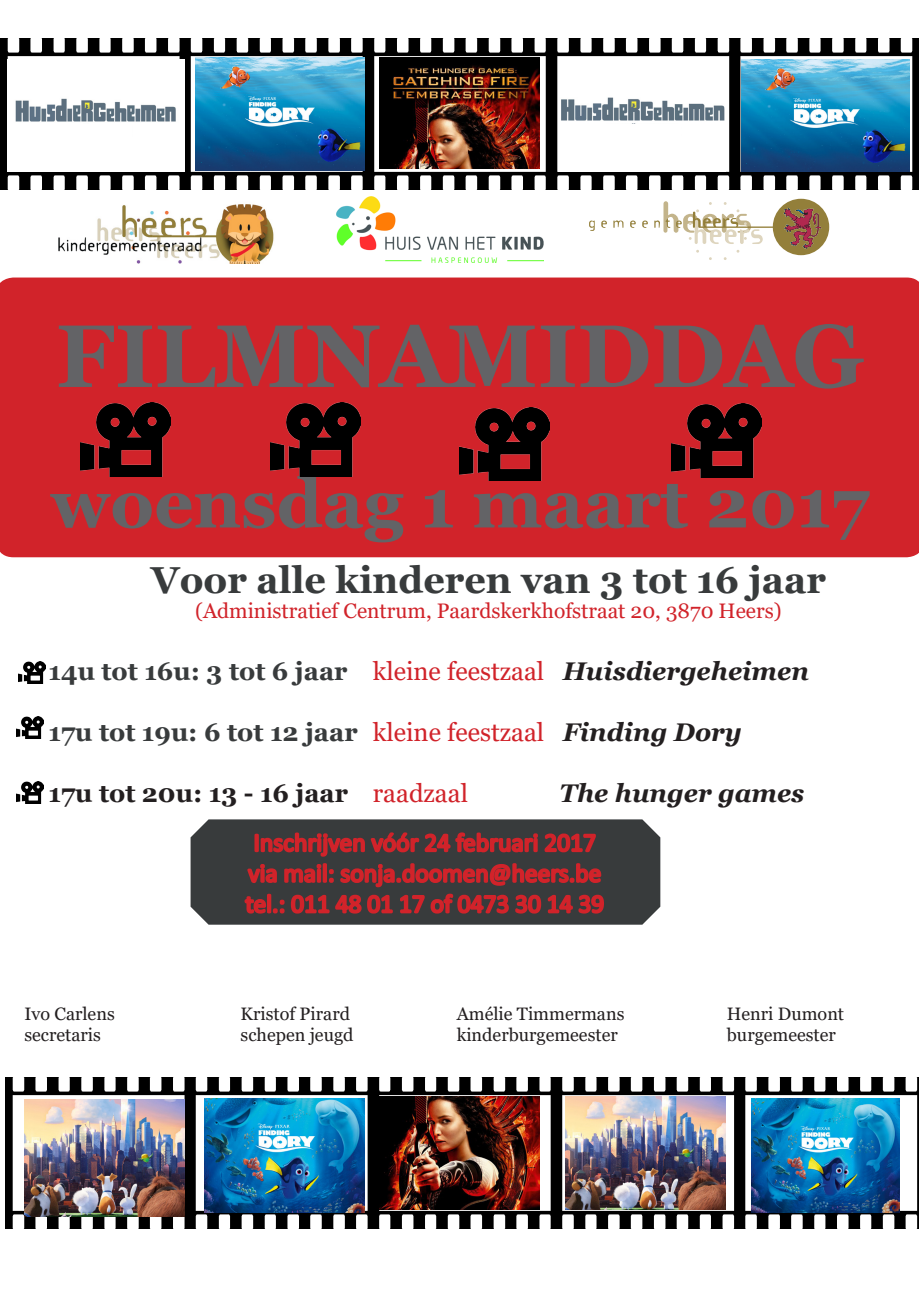
<style>
.page{position:relative;width:919px;height:1289px;background:#fff}
.page>*{position:absolute;margin:0;border:0;box-sizing:border-box;transform-origin:0 0}
.t1{font:700 88.5px "Georgia";color:#636366}
.t2{font:700 69px "Georgia";color:#636366}
.t3{font:700 37.5px "Georgia";color:#383b3c}
.t4{font:700 25.5px "Georgia";color:#383b3c}
.t5{font:700 25.5px "Georgia";color:#231f20}
.t6{font:italic 700 25.5px "Georgia";color:#231f20}
.t7{font:21px "Georgia";color:#d1232a}
.t8{font:18px "Georgia";color:#231f20}
.s1{font-weight:400;color:#d1232a}
.s2{font-style:italic;color:#231f20}
</style>
<div class="page">
<img style="left:0;top:38px;width:918px;height:151px">
<img style="left:6px;top:1077px;width:912px;height:151px">
<div style="left:0;top:277px;width:918px;height:280px;background:#d1232a"></div>
<div style="left:57px;top:319px;width:809px;height:72px;background:#d1232a"></div>
<img style="left:58px;top:204px;width:216px;height:60px">
<svg style="left:589px;top:220px;width:5px;height:11px"></svg>
<svg style="left:601px;top:220px;width:6px;height:8px"></svg>
<svg style="left:613px;top:220px;width:10px;height:8px"></svg>
<svg style="left:630px;top:220px;width:5px;height:8px"></svg>
<svg style="left:642px;top:220px;width:5px;height:8px"></svg>
<svg style="left:654px;top:199px;width:175px;height:61px"></svg>
<svg style="left:190px;top:819px;width:470px;height:105px;background:#454748"></svg>
<svg style="left:243px;top:825px;width:362px;height:97px;background:#653336"></svg>
<img style="left:24px;top:1099px;width:160px;height:117px">
<img style="left:204px;top:1098px;width:160px;height:113px">
<img style="left:379px;top:1096px;width:160px;height:113px">
<img style="left:565px;top:1096px;width:160px;height:113px">
<img style="left:751px;top:1098px;width:148px;height:113px">
<img style="left:337px;top:196px;width:206px;height:67px">
<img style="left:196px;top:57px;width:168px;height:113px">
<img style="left:379px;top:57px;width:160px;height:111px">
<img style="left:741px;top:59px;width:168px;height:113px">
<img style="left:558px;top:57px;width:167px;height:115px">
<div style="left:604px;top:124px;width:76px;height:17px;background:#fff"></div>
<img style="left:7px;top:60px;width:177px;height:112px">
<div style="left:55px;top:124px;width:77px;height:17px;background:#fff"></div>
<img style="left:671px;top:404px;width:90px;height:73px">
<img style="left:81px;top:403px;width:90px;height:73px">
<img style="left:270px;top:403px;width:90px;height:73px">
<img style="left:459px;top:407px;width:90px;height:74px">
<img style="left:18px;top:661px;width:27px;height:22px">
<img style="left:17px;top:716px;width:26px;height:22px">
<img style="left:17px;top:781px;width:27px;height:22px">
<p class="t1" style="left:56px;top:299px;width:809px">FILMNAMIDDAG</p>
<p class="t2" style="left:51px;top:459px;width:820px">woensdag 1 maart 2017</p>
<p class="t3" style="left:151px;top:556px;width:676px">Voor alle kinderen van 3 tot 16 jaar</p>
<p class="t7" style="left:195px;top:598px;width:588px">(Administratief Centrum, Paardskerkhofstraat 20, 3870 Heers)</p>
<p class="t4" style="left:49px;top:654px;width:761px">14u tot 16u: 3 tot 6 jaar <span class="s1">kleine feestzaal</span> <span class="s2">Huisdiergeheimen</span></p>
<p class="t4" style="left:49px;top:715px;width:694px">17u tot 19u: 6 tot 12 jaar <span class="s1">kleine feestzaal</span> <span class="s2">Finding Dory</span></p>
<p class="t5" style="left:49px;top:776px;width:421px">17u tot 20u: 13 - 16 jaar <span class="s1">raadzaal</span></p>
<p class="t6" style="left:559px;top:776px;width:246px">The hunger games</p>
<p class="t8" style="left:24px;top:1002px;width:92px">Ivo Carlens</p>
<p class="t8" style="left:240px;top:1002px;width:111px">Kristof Pirard</p>
<p class="t8" style="left:456px;top:1002px;width:169px">Amélie Timmermans</p>
<p class="t8" style="left:726px;top:1002px;width:119px">Henri Dumont</p>
<p class="t8" style="left:24px;top:1024px;width:78px">secretaris</p>
<p class="t8" style="left:240px;top:1024px;width:114px">schepen jeugd</p>
<p class="t8" style="left:456px;top:1024px;width:162px">kinderburgemeester</p>
<p class="t8" style="left:726px;top:1024px;width:110px">burgemeester</p>
</div>
